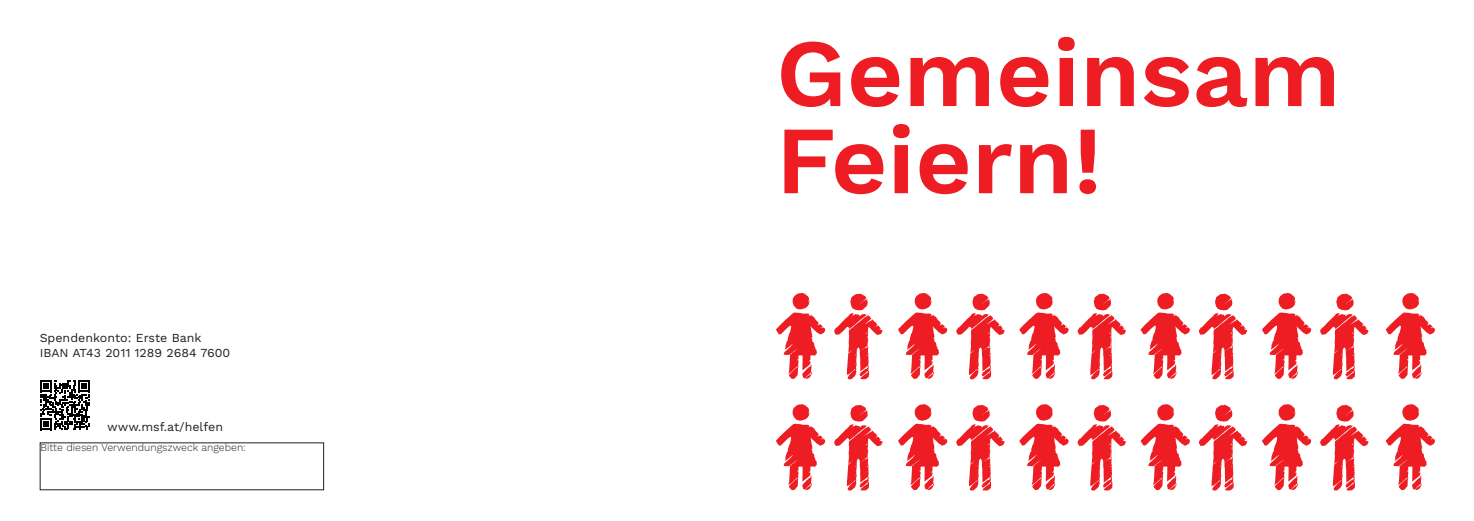
<style>
.page{position:relative;width:1474px;height:521px;background:#fff}
.page>*{position:absolute;margin:0;border:0;box-sizing:border-box;transform-origin:0 0}
.t1{font:600 96.25px/87.1px "Work Sans";color:#ee1d23}
.t2{font:12.25px "Work Sans";color:#231f20}
.t3{font:300 10.5px "Work Sans";color:#231f20}
</style>
<div class="page">
<svg style="left:1019px;top:404px;width:106px;height:86px"></svg>
<svg style="left:1019px;top:293px;width:106px;height:86px"></svg>
<svg style="left:1140px;top:404px;width:107px;height:86px"></svg>
<svg style="left:1140px;top:293px;width:107px;height:86px"></svg>
<svg style="left:898px;top:404px;width:106px;height:86px"></svg>
<svg style="left:898px;top:293px;width:106px;height:86px"></svg>
<svg style="left:776px;top:404px;width:106px;height:86px"></svg>
<svg style="left:776px;top:293px;width:106px;height:86px"></svg>
<svg style="left:1262px;top:404px;width:106px;height:86px"></svg>
<svg style="left:1262px;top:293px;width:106px;height:86px"></svg>
<svg style="left:1385px;top:404px;width:49px;height:86px"></svg>
<svg style="left:1385px;top:293px;width:49px;height:86px"></svg>
<svg style="left:40px;top:380px;width:50px;height:50px"></svg>
<p class="t2" style="left:40px;top:331px;width:163px">Spendenkonto: Erste Bank</p>
<p class="t2" style="left:40px;top:346px;width:192px">IBAN AT43 2011 1289 2684 7600</p>
<p class="t2" style="left:107px;top:419px;width:117px">www.msf.at/helfen</p>
<p class="t3" style="left:41px;top:441px;width:207px">Bitte diesen Verwendungszweck angeben:</p>
<p class="t1" style="left:776px;top:34px;width:566px">Gemeinsam<br>Feiern!</p>
</div>
